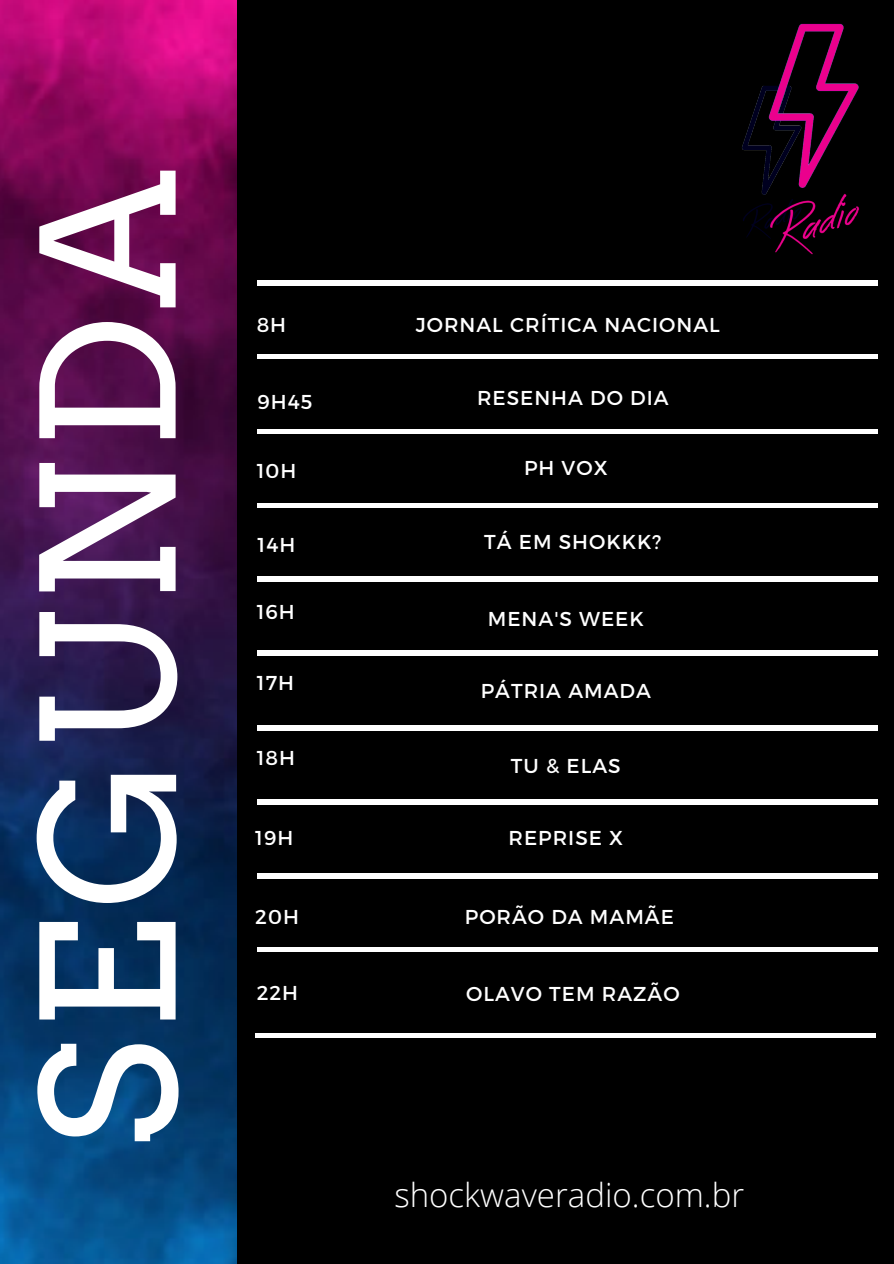
<style>
.page{position:relative;width:894px;height:1264px;background:#fff}
.page>*{position:absolute;margin:0;border:0;box-sizing:border-box;transform-origin:0 0}
.t1{font:183.9px "Arvo";letter-spacing:.04em;color:#fff}
.t2{font:300 33px "Open Sans";color:#fff}
.t3{font:20.1px "Montserrat";letter-spacing:.05em;color:#fff}
</style>
<div class="page">
<div style="left:0;top:0;width:893px;height:1263px;background:#000"></div>
<img style="left:0;top:0;width:237px;height:1263px">
<div style="left:257px;top:280px;width:620px;height:5px;background:#fff"></div>
<div style="left:257px;top:354px;width:620px;height:5px;background:#fff"></div>
<div style="left:257px;top:429px;width:620px;height:5px;background:#fff"></div>
<hr style="left:257px;top:503px;width:620px;height:4px;background:#fff">
<div style="left:257px;top:873px;width:620px;height:5px;background:#fff"></div>
<hr style="left:257px;top:947px;width:620px;height:4px;background:#fff">
<hr style="left:257px;top:577px;width:620px;height:4px;background:#fff">
<div style="left:257px;top:650px;width:620px;height:5px;background:#fff"></div>
<hr style="left:257px;top:726px;width:620px;height:4px;background:#fff">
<div style="left:257px;top:799px;width:620px;height:5px;background:#fff"></div>
<img style="left:742px;top:99px;width:16px;height:139px">
<img style="left:758px;top:23px;width:119px;height:263px">
<hr style="left:255px;top:1033px;width:620px;height:4px;background:#fff">
<p class="t1" style="left:-1px;top:1148px;width:980px;rotate:-90deg">SEGUNDA</p>
<p class="t3" style="left:256px;top:312px;width:31px">8H</p>
<p class="t3" style="left:257px;top:388px;width:56px">9H45</p>
<p class="t3" style="left:256px;top:457px;width:41px">10H</p>
<p class="t3" style="left:257px;top:531px;width:39px">14H</p>
<p class="t3" style="left:256px;top:598px;width:39px">16H</p>
<p class="t3" style="left:257px;top:669px;width:39px">17H</p>
<p class="t3" style="left:257px;top:744px;width:40px">18H</p>
<p class="t3" style="left:415px;top:312px;width:305px">JORNAL CRÍTICA NACIONAL</p>
<p class="t3" style="left:477px;top:385px;width:193px">RESENHA DO DIA</p>
<p class="t3" style="left:524px;top:454px;width:85px">PH VOX</p>
<p class="t3" style="left:484px;top:528px;width:179px">TÁ EM SHOKKK?</p>
<p class="t3" style="left:487px;top:605px;width:157px">MENA'S WEEK</p>
<p class="t3" style="left:480px;top:677px;width:172px">PÁTRIA AMADA</p>
<p class="t3" style="left:510px;top:752px;width:111px">TU &amp; ELAS</p>
<p class="t3" style="left:255px;top:825px;width:40px">19H</p>
<p class="t3" style="left:508px;top:825px;width:116px">REPRISE X</p>
<p class="t3" style="left:255px;top:903px;width:45px">20H</p>
<p class="t3" style="left:464px;top:904px;width:210px">PORÃO DA MAMÃE</p>
<p class="t3" style="left:256px;top:980px;width:43px">22H</p>
<p class="t3" style="left:466px;top:980px;width:215px">OLAVO TEM RAZÃO</p>
<p class="t2" style="left:394px;top:1171px;width:351px">shockwaveradio.com.br</p>
</div>
